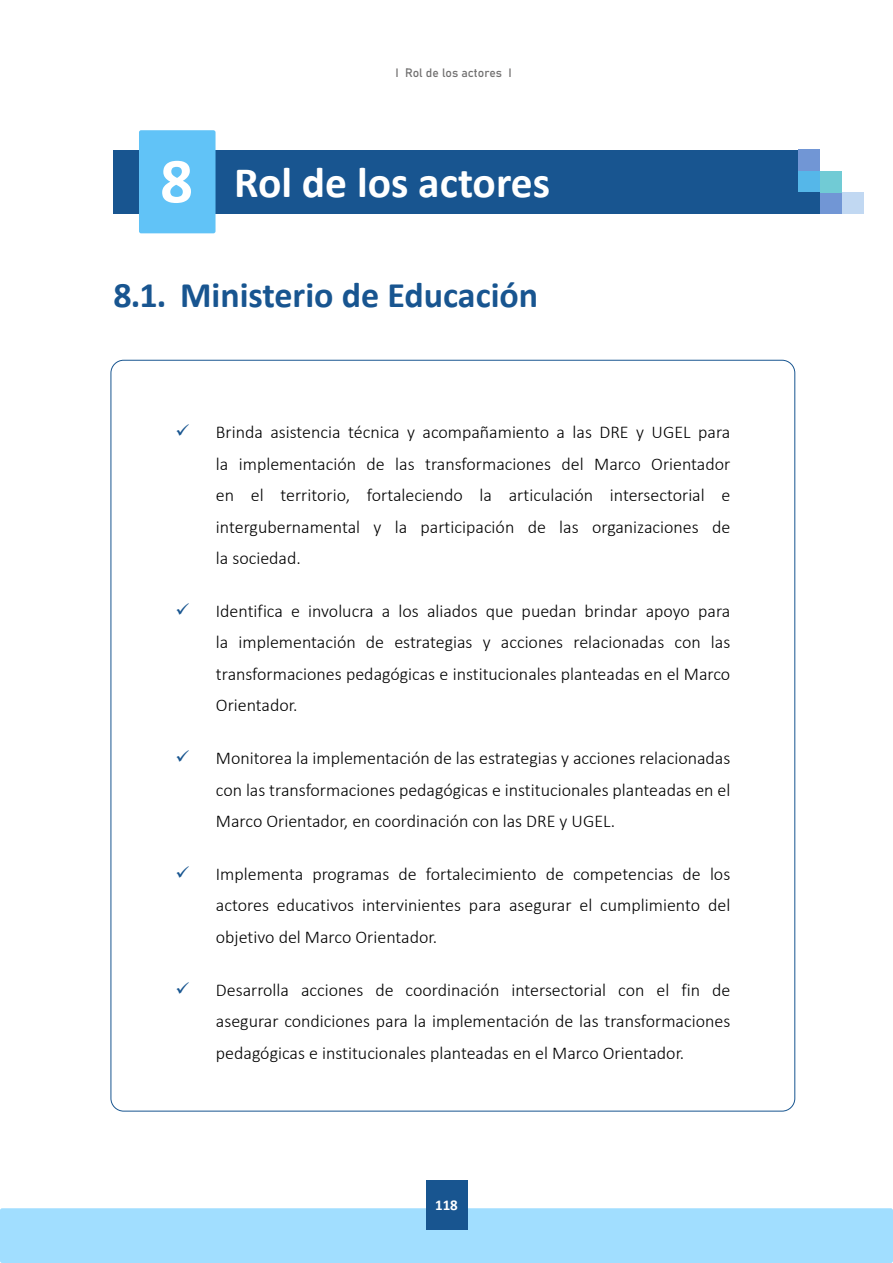
<style>
.page{position:relative;width:893px;height:1263px;background:#fff}
.page>*{position:absolute;margin:0;border:0;box-sizing:border-box;transform-origin:0 0}
.t1{font:700 43.5px "Calibri";color:#fff}
.t2{font:700 36px "Calibri";color:#185590}
.t3{font:300 18px/31.5px "Calibri";color:#000;text-align:justify}
.t4{font:700 15px "Calibri";color:#fff}
.t5{font:12px "Bahnschrift";color:#706f6f}
.s1{font-size:64.5px}
.s2{color:#185590}
</style>
<div class="page">
<div style="left:0;top:1208px;width:893px;height:55px;background:#a1deff;border-radius:2px"></div>
<div style="left:426px;top:1180px;width:41px;height:49px;background:#185590"></div>
<div style="left:113px;top:150px;width:685px;height:63px;background:#185590"></div>
<div style="left:139px;top:130px;width:77px;height:103px;background:#61c3f7;border-radius:2px"></div>
<div style="left:798px;top:171px;width:22px;height:21px;background:#55b7e9"></div>
<div style="left:842px;top:192px;width:22px;height:21px;background:#c1d8f2"></div>
<div style="left:798px;top:150px;width:22px;height:21px;background:#7196d5"></div>
<div style="left:820px;top:192px;width:22px;height:21px;background:#7196d5"></div>
<div style="left:820px;top:171px;width:22px;height:21px;background:#71cbd5"></div>
<div style="left:798px;top:192px;width:22px;height:21px;background:#185590"></div>
<p class="t5" style="left:395px;top:64px;width:118px">I Rol de los actores I</p>
<h1 class="t1" style="left:160px;top:152px;width:391px"><span class="s1">8</span> Rol de los actores</h1>
<h2 class="t2" style="left:113px;top:270px;width:426px">8.1. Ministerio de Educación</h2>
<p class="t3" style="left:216px;top:416px;width:516px;text-indent:-40px"><span class="s2">✓</span> Brinda asistencia técnica y acompañamiento a las DRE y UGEL para la implementación de las transformaciones del Marco Orientador en el territorio, fortaleciendo la articulación intersectorial e intergubernamental y la participación de las organizaciones de la sociedad.</p>
<p class="t3" style="left:216px;top:595px;width:516px;text-indent:-40px"><span class="s2">✓</span> Identifica e involucra a los aliados que puedan brindar apoyo para la implementación de estrategias y acciones relacionadas con las transformaciones pedagógicas e institucionales planteadas en el Marco Orientador.</p>
<p class="t3" style="left:216px;top:742px;width:516px;text-indent:-40px"><span class="s2">✓</span> Monitorea la implementación de las estrategias y acciones relacionadas con las transformaciones pedagógicas e institucionales planteadas en el Marco Orientador, en coordinación con las DRE y UGEL.</p>
<p class="t3" style="left:216px;top:858px;width:516px;text-indent:-40px"><span class="s2">✓</span> Implementa programas de fortalecimiento de competencias de los actores educativos intervinientes para asegurar el cumplimiento del objetivo del Marco Orientador.</p>
<p class="t3" style="left:216px;top:974px;width:516px;text-indent:-40px"><span class="s2">✓</span> Desarrolla acciones de coordinación intersectorial con el fin de asegurar condiciones para la implementación de las transformaciones pedagógicas e institucionales planteadas en el Marco Orientador.</p>
<p class="t4" style="left:435px;top:1195px;width:24px">118</p>
</div>
